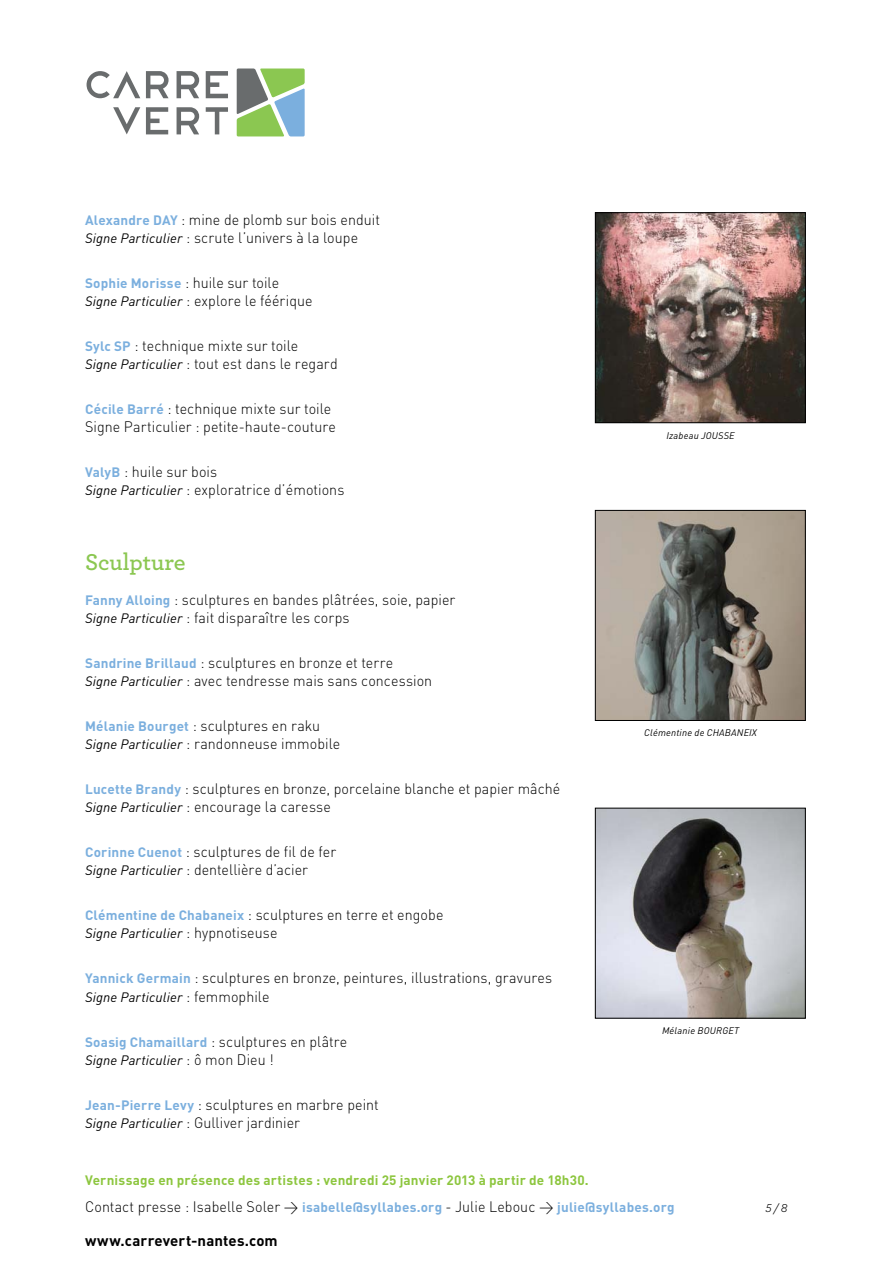
<style>
.page{position:relative;width:893px;height:1276px;background:#fff}
.page>*{position:absolute;margin:0;border:0;box-sizing:border-box;transform-origin:0 0}
.t1{font:600 24px "Archer Pro";letter-spacing:-.005em;color:#8bc751}
.t2{font:300 15px/18px "DINVAINS";letter-spacing:.005em;color:#000;scale:.95 1}
.t3{font:700 15px "DINVAINS";letter-spacing:.01em;color:#000}
.t4{font:italic 13.5px "DINVAINS";letter-spacing:.01em;color:#000}
.t5{font:700 13.5px "DINVAINS";letter-spacing:.01em;color:#8dc63f}
.t6{font:italic 12px "Archer";color:#000}
.t7{font:italic 9.6px "DINVAINS";letter-spacing:.02em;color:#000}
.s1{font-weight:700;font-size:13.5px;color:#7bafde}
.s2{font-weight:400;font-style:italic;font-size:13.5px}
.s3{font-weight:300;font-style:normal;font-size:15px}
</style>
<div class="page">
<svg style="left:237px;top:68px;width:68px;height:68px;background:#90b68e"></svg>
<svg style="left:146px;top:71px;width:23px;height:27px"></svg>
<svg style="left:177px;top:71px;width:22px;height:27px"></svg>
<svg style="left:206px;top:71px;width:22px;height:27px"></svg>
<svg style="left:146px;top:107px;width:22px;height:27px"></svg>
<svg style="left:177px;top:107px;width:22px;height:27px"></svg>
<svg style="left:206px;top:107px;width:22px;height:27px"></svg>
<svg style="left:113px;top:107px;width:27px;height:27px"></svg>
<svg style="left:87px;top:71px;width:53px;height:27px"></svg>
<img style="left:597px;top:214px;width:206px;height:207px">
<div style="left:595px;top:212px;width:210px;height:211px;border:1px solid #000"></div>
<img style="left:597px;top:512px;width:206px;height:206px">
<div style="left:595px;top:510px;width:210px;height:210px;border:1px solid #000"></div>
<img style="left:597px;top:810px;width:206px;height:206px">
<p class="t2" style="left:85px;top:210px;width:312px"><span class="s1">Alexandre DAY</span> : mine de plomb sur bois enduit<br><span class="s2">Signe Particulier</span> : scrute l’univers à la loupe</p>
<p class="t2" style="left:85px;top:273px;width:241px"><span class="s1">Sophie Morisse</span> : huile sur toile<br><span class="s2">Signe Particulier</span> : explore le féérique</p>
<p class="t2" style="left:85px;top:336px;width:267px"><span class="s1">Sylc SP</span> : technique mixte sur toile<br><span class="s2">Signe Particulier</span> : tout est dans le regard</p>
<p class="t2" style="left:85px;top:399px;width:266px"><span class="s1">Cécile Barré</span> : technique mixte sur toile<br>Signe Particulier : petite-haute-couture</p>
<p class="t2" style="left:85px;top:462px;width:274px"><span class="s1">ValyB</span> : huile sur bois<br><span class="s2">Signe Particulier</span> : exploratrice d’émotions</p>
<p class="t7" style="left:667px;top:429px;width:70px">Izabeau JOUSSE</p>
<h1 class="t1" style="left:85px;top:544px;width:102px">Sculpture</h1>
<p class="t2" style="left:85px;top:591px;width:391px"><span class="s1">Fanny Alloing</span> : sculptures en bandes plâtrées, soie, papier<br><span class="s2">Signe Particulier</span> : fait disparaître les corps</p>
<p class="t2" style="left:85px;top:654px;width:367px"><span class="s1">Sandrine Brillaud</span> : sculptures en bronze et terre<br><span class="s2">Signe Particulier</span> : avec tendresse mais sans concession</p>
<p class="t2" style="left:85px;top:717px;width:270px"><span class="s1">Mélanie Bourget</span> : sculptures en raku<br><span class="s2">Signe Particulier</span> : randonneuse immobile</p>
<p class="t2" style="left:85px;top:780px;width:502px"><span class="s1">Lucette Brandy</span> : sculptures en bronze, porcelaine blanche et papier mâché<br><span class="s2">Signe Particulier</span> : encourage la caresse</p>
<p class="t2" style="left:85px;top:843px;width:266px"><span class="s1">Corinne Cuenot</span> : sculptures de fil de fer<br><span class="s2">Signe Particulier</span> : dentellière d’acier</p>
<p class="t2" style="left:85px;top:906px;width:379px"><span class="s1">Clémentine de Chabaneix</span> : sculptures en terre et engobe</p>
<p class="t4" style="left:85px;top:925px;width:194px">Signe Particulier <span class="s3">: hypnotiseuse</span></p>
<p class="t2" style="left:85px;top:969px;width:493px"><span class="s1">Yannick Germain</span> : sculptures en bronze, peintures, illustrations, gravures</p>
<p class="t4" style="left:85px;top:988px;width:186px">Signe Particulier <span class="s3">: femmophile</span></p>
<p class="t2" style="left:85px;top:1032px;width:278px"><span class="s1">Soasig Chamaillard</span> : sculptures en plâtre</p>
<p class="t4" style="left:85px;top:1051px;width:190px">Signe Particulier <span class="s3">: ô mon Dieu !</span></p>
<p class="t2" style="left:85px;top:1095px;width:311px"><span class="s1">Jean-Pierre Levy</span> : sculptures en marbre peint<br><span class="s2">Signe Particulier</span> : Gulliver jardinier</p>
<p class="t7" style="left:644px;top:727px;width:82px">Clémentine de Chabanei</p>
<p class="t7" style="left:752px;top:727px;width:7px">x</p>
<p class="t7" style="left:662px;top:1024px;width:79px">Mélanie BOURGET</p>
<p class="t5" style="left:85px;top:1171px;width:505px">Vernissage en présence des artistes : vendredi 25 janvier 2013 à partir de 18h30.</p>
<p class="t2" style="left:85px;top:1197px;width:622px">Contact presse : Isabelle Soler &gt; <span class="s1">isabelle@syllabes.org</span> - Julie Lebouc &gt; <span class="s1">julie@syllabes.org</span></p>
<p class="t3" style="left:85px;top:1230px;width:194px">www.carrevert-nantes.com</p>
<p class="t6" style="left:765px;top:1199px;width:23px">5 / 8</p>
</div>
